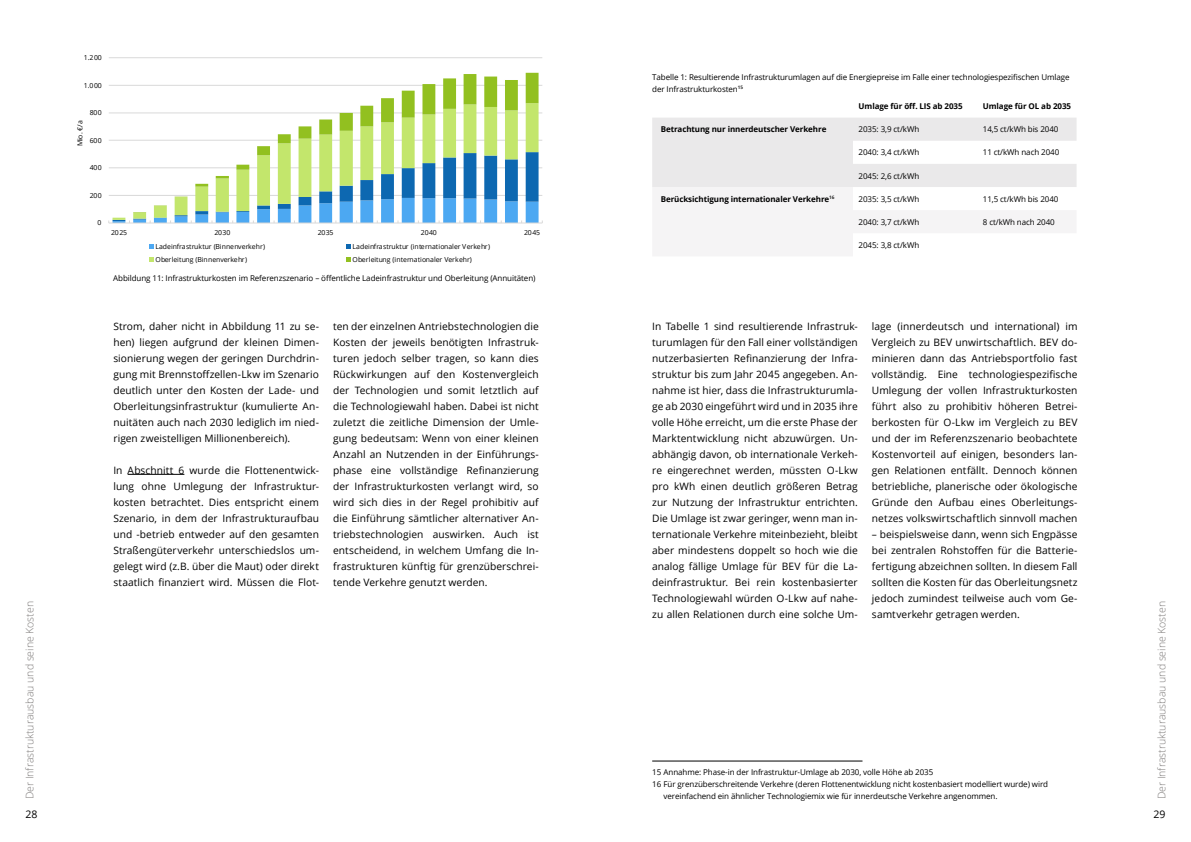
<style>
.page{position:relative;width:1191px;height:842px;background:#fff}
.page>*{position:absolute;margin:0;border:0;box-sizing:border-box;transform-origin:0 0}
.t1{font:300 10.5px "Open Sans";color:#7e7b7a}
.t2{font:10.5px "Open Sans";color:#000}
.Fließtext_schwarz{font:10.2px/16px "Open Sans";letter-spacing:.005em;color:#000;text-align:justify}
.Text_8pt{font:8px/12px "Open Sans";letter-spacing:-.01em;color:#000}
.Text_8pt-2{font:700 8px "Open Sans";letter-spacing:-.01em;color:#000}
.t3{font:6.9px "Open Sans";letter-spacing:.01em;color:#000}
.t4{font:600 4.7px "Open Sans";color:#000}
</style>
<div class="page">
<hr style="left:128px;top:474px;width:56px;height:1px;background:#000">
<hr style="left:109px;top:140px;width:433px;height:1px;background:#d9d9d9">
<hr style="left:109px;top:113px;width:433px;height:1px;background:#d9d9d9">
<hr style="left:109px;top:85px;width:433px;height:1px;background:#d9d9d9">
<hr style="left:109px;top:57px;width:433px;height:1px;background:#d9d9d9">
<svg style="left:133px;top:73px;width:405px;height:79px"></svg>
<hr style="left:109px;top:223px;width:433px;height:1px;background:#d9d9d9">
<svg style="left:108px;top:152px;width:435px;height:71px"></svg>
<svg style="left:149px;top:244px;width:5px;height:5px"></svg>
<svg style="left:346px;top:244px;width:5px;height:5px"></svg>
<svg style="left:149px;top:257px;width:5px;height:4px"></svg>
<svg style="left:346px;top:257px;width:5px;height:4px"></svg>
<svg style="left:652px;top:118px;width:424px;height:138px"></svg>
<hr style="left:652px;top:761px;width:210px;height:1px;background:#000">
<p class="t1" style="left:23px;top:799px;width:200px;rotate:-90deg">Der Infrastrukturausbau und seine Kosten</p>
<p class="t2" style="left:26px;top:807px;width:14px">28</p>
<p class="t3" style="left:84px;top:53px;width:19px">1.200</p>
<p class="t3" style="left:84px;top:80px;width:19px">1.000</p>
<p class="t3" style="left:90px;top:108px;width:14px">800</p>
<p class="t3" style="left:75px;top:146px;width:28px;rotate:-90deg">Mio. €/a</p>
<p class="t3" style="left:90px;top:135px;width:14px">600</p>
<p class="t3" style="left:90px;top:163px;width:14px">400</p>
<p class="t3" style="left:90px;top:190px;width:14px">200</p>
<p class="t3" style="left:98px;top:218px;width:5px">0</p>
<p class="t3" style="left:111px;top:228px;width:17px">2025</p>
<p class="t3" style="left:214px;top:228px;width:17px">2030</p>
<p class="t3" style="left:318px;top:228px;width:17px">2035</p>
<p class="t3" style="left:421px;top:228px;width:17px">2040</p>
<p class="t3" style="left:524px;top:228px;width:17px">2045</p>
<p class="t3" style="left:155px;top:241px;width:111px">Ladeinfrastruktur (Binnenverkehr)</p>
<p class="t3" style="left:352px;top:241px;width:139px">Ladeinfrastruktur (internationaler Verkehr)</p>
<p class="t3" style="left:155px;top:254px;width:93px">Oberleitung (Binnenverkehr)</p>
<p class="t3" style="left:352px;top:254px;width:121px">Oberleitung (internationaler Verkehr)</p>
<p class="Text_8pt" style="left:113px;top:271px;width:424px">Abbildung 11: Infrastrukturkosten im Referenzszenario – öffentliche Ladeinfrastruktur und Oberleitung (Annuitäten)</p>
<p class="Fließtext_schwarz" style="left:113px;top:318px;width:207px">Strom, daher nicht in Abbildung 11 zu se&shy;hen) liegen aufgrund der kleinen Dimen&shy;sionierung wegen der geringen Durchdrin&shy;gung mit Brennstoffzellen-Lkw im Szenario deutlich unter den Kosten der Lade- und Oberleitungsinfrastruktur (kumulierte An&shy;nuitäten auch nach 2030 lediglich im nied&shy;rigen zweistelligen Millionenbereich).</p>
<p class="Fließtext_schwarz" style="left:113px;top:462px;width:207px">In Abschnitt 6 wurde die Flottenentwick&shy;lung ohne Umlegung der Infrastruktur&shy;kosten betrachtet. Dies entspricht einem Szenario, in dem der Infrastrukturaufbau und -betrieb entweder auf den gesamten Straßengüterverkehr unterschiedslos um&shy;gelegt wird (z.B. über die Maut) oder direkt staatlich finanziert wird. Müssen die Flot-</p>
<p class="Fließtext_schwarz" style="left:333px;top:318px;width:207px">ten der einzelnen Antriebstechnologien die Kosten der jeweils benötigten Infrastruk&shy;turen jedoch selber tragen, so kann dies Rückwirkungen auf den Kostenvergleich der Technologien und somit letztlich auf die Technologiewahl haben. Dabei ist nicht zuletzt die zeitliche Dimension der Umle&shy;gung bedeutsam: Wenn von einer kleinen Anzahl an Nutzenden in der Einführungs&shy;phase eine vollständige Refinanzierung der Infrastrukturkosten verlangt wird, so wird sich dies in der Regel prohibitiv auf die Einführung sämtlicher alternativer An&shy;triebstechnologien auswirken. Auch ist entscheidend, in welchem Umfang die In&shy;frastrukturen künftig für grenzüberschrei&shy;tende Verkehre genutzt werden.</p>
<p class="Text_8pt" style="left:652px;top:71px;width:419px">Tabelle 1: Resultierende Infrastrukturumlagen auf die Energiepreise im Falle einer technologiespezifischen Umlage der Infrastrukturkosten</p>
<p class="t4" style="left:738px;top:84px;width:7px">15</p>
<p class="Text_8pt-2" style="left:858px;top:101px;width:105px">Umlage für öff. LIS ab 2035</p>
<p class="Text_8pt-2" style="left:982px;top:101px;width:90px">Umlage für OL ab 2035</p>
<p class="Text_8pt-2" style="left:660px;top:124px;width:167px">Betrachtung nur innerdeutscher Verkehre</p>
<p class="Text_8pt" style="left:858px;top:123px;width:62px">2035: 3,9 ct/kWh</p>
<p class="Text_8pt" style="left:982px;top:123px;width:77px">14,5 ct/kWh bis 2040</p>
<p class="Text_8pt" style="left:858px;top:146px;width:62px">2040: 3,4 ct/kWh</p>
<p class="Text_8pt" style="left:982px;top:146px;width:78px">11 ct/kWh nach 2040</p>
<p class="Text_8pt" style="left:858px;top:169px;width:62px">2045: 2,6 ct/kWh</p>
<p class="Text_8pt-2" style="left:660px;top:193px;width:175px">Berücksichtigung internationaler Verkehre<sup>16</sup></p>
<p class="Text_8pt" style="left:858px;top:193px;width:62px">2035: 3,5 ct/kWh</p>
<p class="Text_8pt" style="left:982px;top:193px;width:77px">11,5 ct/kWh bis 2040</p>
<p class="Text_8pt" style="left:858px;top:216px;width:62px">2040: 3,7 ct/kWh</p>
<p class="Text_8pt" style="left:982px;top:216px;width:73px">8 ct/kWh nach 2040</p>
<p class="Text_8pt" style="left:858px;top:239px;width:62px">2045: 3,8 ct/kWh</p>
<p class="Fließtext_schwarz" style="left:652px;top:318px;width:207px">In Tabelle 1 sind resultierende Infrastruk&shy;turumlagen für den Fall einer vollständigen nutzerbasierten Refinanzierung der Infra&shy;struktur bis zum Jahr 2045 angegeben. An&shy;nahme ist hier, dass die Infrastrukturumla&shy;ge ab 2030 eingeführt wird und in 2035 ihre volle Höhe erreicht, um die erste Phase der Marktentwicklung nicht abzuwürgen. Un&shy;abhängig davon, ob internationale Verkeh&shy;re eingerechnet werden, müssten O-Lkw pro kWh einen deutlich größeren Betrag zur Nutzung der Infrastruktur entrichten.<br>Die Umlage ist zwar geringer, wenn man in&shy;ternationale Verkehre miteinbezieht, bleibt aber mindestens doppelt so hoch wie die analog fällige Umlage für BEV für die La&shy;deinfrastruktur. Bei rein kostenbasierter Technologiewahl würden O-Lkw auf nahe&shy;zu allen Relationen durch eine solche Um-</p>
<p class="Fließtext_schwarz" style="left:872px;top:318px;width:207px">lage (innerdeutsch und international) im Vergleich zu BEV unwirtschaftlich. BEV do&shy;minieren dann das Antriebsportfolio fast vollständig. Eine technologiespezifische Umlegung der vollen Infrastrukturkosten führt also zu prohibitiv höheren Betrei&shy;berkosten für O-Lkw im Vergleich zu BEV und der im Referenzszenario beobachtete Kostenvorteil auf einigen, besonders lan&shy;gen Relationen entfällt. Dennoch können betriebliche, planerische oder ökologische Gründe den Aufbau eines Oberleitungs&shy;netzes volkswirtschaftlich sinnvoll machen</p>
<p class="Fließtext_schwarz" style="left:872px;top:526px;width:207px">– beispielsweise dann, wenn sich Engpässe bei zentralen Rohstoffen für die Batterie&shy;fertigung abzeichnen sollten. In diesem Fall sollten die Kosten für das Oberleitungsnetz jedoch zumindest teilweise auch vom Ge&shy;samtverkehr getragen werden.</p>
<p class="Text_8pt" style="left:652px;top:766px;width:283px">15 Annahme: Phase-in der Infrastruktur-Umlage ab 2030, volle Höhe ab 2035</p>
<p class="Text_8pt" style="left:663px;top:778px;width:386px;text-indent:-11px">16 Für grenzüberschreitende Verkehre (deren Flottenentwicklung nicht kostenbasiert modelliert wurde) wird vereinfachend ein ähnlicher Technologiemix wie für innerdeutsche Verkehre angenommen.</p>
<p class="t1" style="left:1154px;top:799px;width:200px;rotate:-90deg">Der Infrastrukturausbau und seine Kosten</p>
<p class="t2" style="left:1153px;top:807px;width:14px">29</p>
</div>
